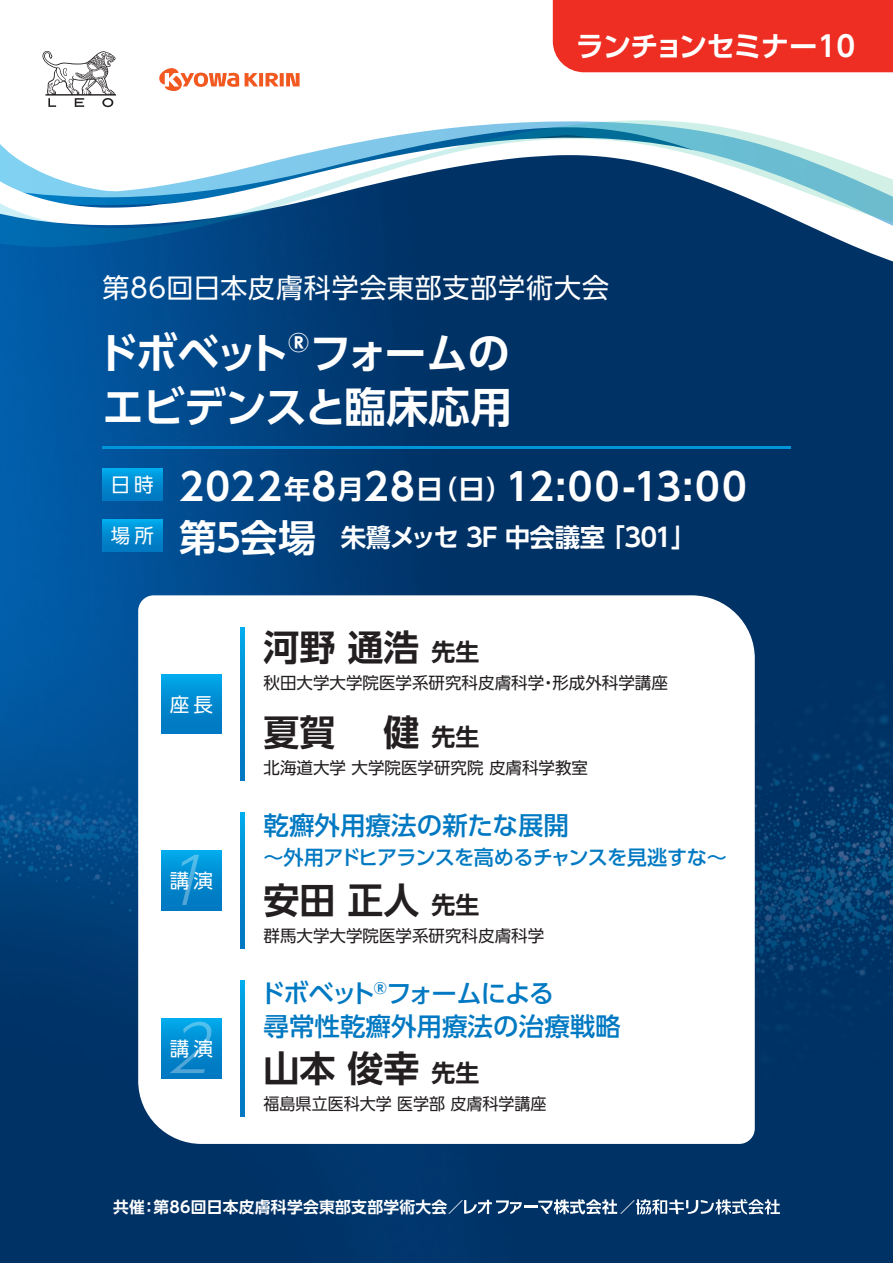
<style>
.page{position:relative;width:893px;height:1263px;background:#fff}
.page>*{position:absolute;margin:0;border:0;box-sizing:border-box;transform-origin:0 0}
.t1{font:italic 300 64.5px "UD Shin Go Pro";color:#fff}
.t2{font:700 42px/54px "UD Shin Go Pro De";letter-spacing:-.035em;color:#fff}
.t3{font:700 37.5px "UD Shin Go Pro De";letter-spacing:.04em;color:#fff}
.t4{font:700 36px "UD Shin Go Pro De";color:#231f20}
.t5{font:700 28.5px "UD Shin Go Pro De";letter-spacing:-.04em;color:#fff}
.t6{font:27px "UD Shin Go Pro";letter-spacing:.025em;color:#fff}
.t7{font:500 25.5px/33px "UD Shin Go Pro";color:#0079c2}
.t8{font:700 25.5px "UD Shin Go Pro De";letter-spacing:-.03em;color:#fff}
.t9{font:500 20.25px "UD Shin Go Pro";letter-spacing:-.04em;color:#0079c2}
.t10{font:19.5px "UD Shin Go Pro";letter-spacing:.22em;color:#fff}
.t11{font:16.5px "UD Shin Go Pro";color:#231f20}
.t12{font:700 15.75px "UD Shin Go Pro De";letter-spacing:.02em;color:#fff}
.s1{font-size:26.25px}
.s2{font-size:37.5px}
.s3{font-size:24px}
</style>
<div class="page">
<img style="left:0;top:274px;width:893px;height:989px">
<svg style="left:0;top:247px;width:893px;height:27px;background:#033e77"></svg>
<svg style="left:0;top:120px;width:893px;height:127px"></svg>
<svg style="left:138px;top:595px;width:617px;height:549px"></svg>
<svg style="left:43px;top:51px;width:73px;height:56px"></svg>
<svg style="left:245px;top:73px;width:13px;height:13px"></svg>
<svg style="left:159px;top:68px;width:80px;height:23px"></svg>
<svg style="left:259px;top:73px;width:4px;height:13px"></svg>
<svg style="left:280px;top:73px;width:4px;height:13px"></svg>
<svg style="left:266px;top:73px;width:13px;height:13px"></svg>
<svg style="left:286px;top:73px;width:14px;height:13px"></svg>
<svg style="left:240px;top:627px;width:4px;height:153px"></svg>
<svg style="left:240px;top:812px;width:4px;height:136px"></svg>
<svg style="left:103px;top:469px;width:59px;height:31px;background:#008cd2"></svg>
<svg style="left:103px;top:520px;width:59px;height:31px;background:#008cd2"></svg>
<div style="left:162px;top:674px;width:59px;height:59px;background:linear-gradient(to bottom,#00a6e8,#0072bb)"></div>
<div style="left:162px;top:850px;width:59px;height:60px;background:linear-gradient(to bottom,#00a6e8,#0073bc)"></div>
<div style="left:162px;top:1018px;width:59px;height:60px;background:linear-gradient(to bottom,#00a6e8,#0073bc)"></div>
<div style="left:553px;top:0;width:340px;height:72px;background:#ee2e22"></div>
<hr style="left:102px;top:446px;width:689px;height:3px;background:#0095d9">
<svg style="left:240px;top:980px;width:4px;height:136px"></svg>
<svg style="left:464px;top:1199px;width:153px;height:15px"></svg>
<svg style="left:636px;top:1199px;width:144px;height:15px"></svg>
<h3 class="t5" style="left:576px;top:23px;width:281px">ランチョンセミナー10</h3>
<h3 class="t6" style="left:103px;top:266px;width:508px">第86回日本皮膚科学会東部支部学術大会</h3>
<h2 class="t2" style="left:97px;top:325px;width:417px">ドボベット®フォームのエビデンスと臨床応用</h2>
<h3 class="t3" style="left:111px;top:456px;width:638px"><sup>日時</sup> 2022<span class="s1">年</span>8<span class="s1">月</span>28<span class="s1">日（日）</span>12:00-13:00</h3>
<p class="t10" style="left:111px;top:520px;width:45px">場所</p>
<h3 class="t8" style="left:179px;top:517px;width:519px"><span class="s2">第5会場</span> 朱鷺メッセ 3F 中会議室 「301」</h3>
<p class="t10" style="left:170px;top:688px;width:45px">座長</p>
<h1 class="t1" style="left:161px;top:828px;width:69px">1</h1>
<p class="t10" style="left:170px;top:865px;width:45px">講演</p>
<h1 class="t1" style="left:166px;top:996px;width:69px">2</h1>
<p class="t10" style="left:170px;top:1033px;width:45px">講演</p>
<h3 class="t4" style="left:264px;top:618px;width:217px">河野通浩<span class="s3">先生</span></h3>
<p class="t11" style="left:264px;top:669px;width:406px">秋田大学大学院医学系研究科皮膚科学・形成外科学講座</p>
<h3 class="t4" style="left:264px;top:703px;width:217px">夏賀　健<span class="s3">先生</span></h3>
<p class="t11" style="left:264px;top:754px;width:326px">北海道大学大学院医学研究院皮膚科学教室</p>
<h3 class="t7" style="left:264px;top:808px;width:307px">乾癬外用療法の新たな展開</h3>
<p class="t9" style="left:263px;top:841px;width:465px">～外用アドヒアランスを高めるチャンスを見逃すな～</p>
<h3 class="t4" style="left:264px;top:871px;width:217px">安田正人<span class="s3">先生</span></h3>
<p class="t11" style="left:264px;top:922px;width:282px">群馬大学大学院医学系研究科皮膚科学</p>
<h3 class="t7" style="left:260px;top:976px;width:363px">ドボベット<sup>®</sup>フォームによる<br>尋常性乾癬外用療法の治療戦略</h3>
<h3 class="t4" style="left:264px;top:1039px;width:217px">山本俊幸<span class="s3">先生</span></h3>
<p class="t11" style="left:264px;top:1090px;width:284px">福島県立医科大学医学部皮膚科学講座</p>
<p class="t12" style="left:113px;top:1194px;width:352px">共催：第86回日本皮膚科学会東部支部学術大会／</p>
<p class="t12" style="left:620px;top:1194px;width:17px">／</p>
</div>
